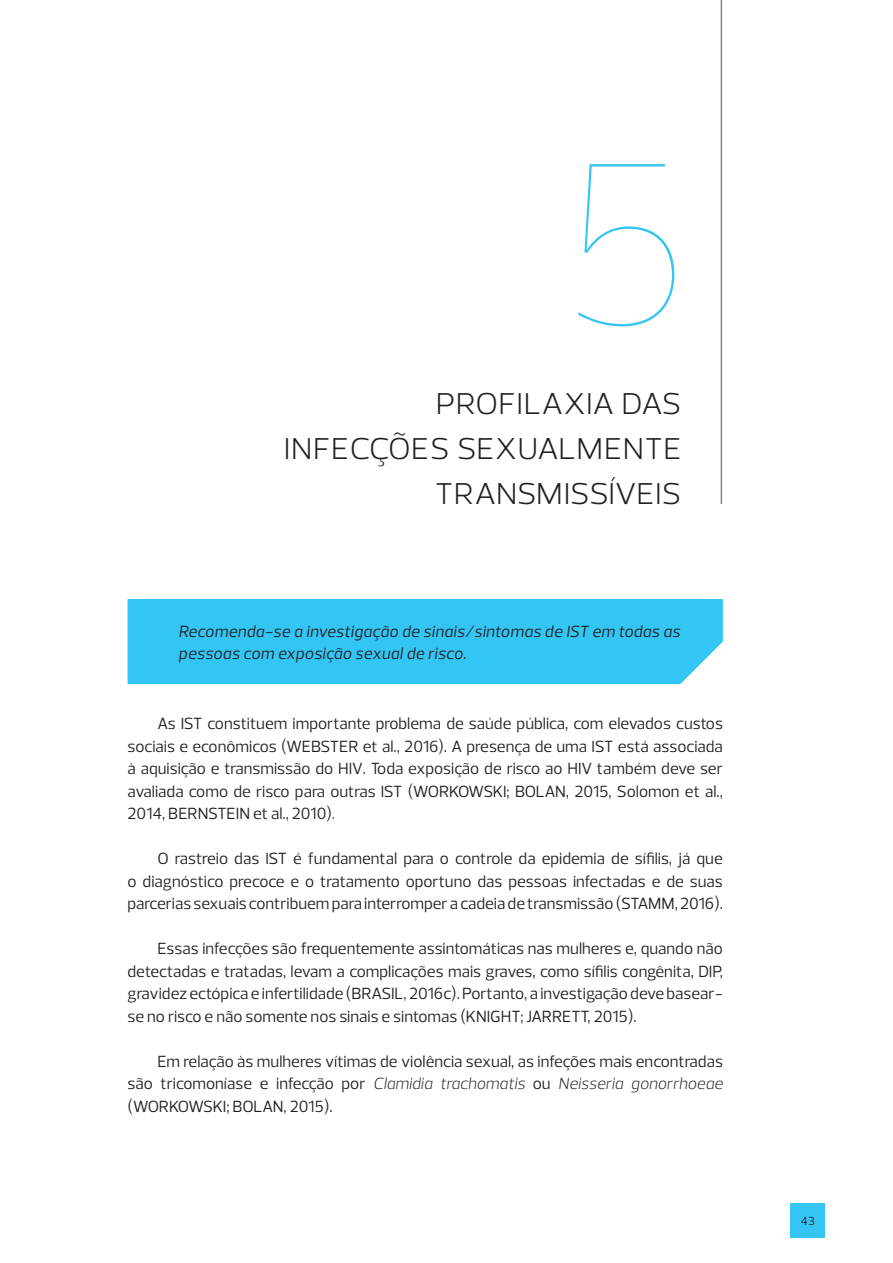
<style>
.page{position:relative;width:893px;height:1263px;background:#fff}
.page>*{position:absolute;margin:0;border:0;box-sizing:border-box;transform-origin:0 0}
.t1{font:100 235.2px "Prelo";color:#33c5f3}
.t2{font:300 36px/45px "Prelo";color:#231f20;text-align:right}
.t3{font:16.5px/22.5px "Prelo";color:#231f20;text-align:justify}
.t4{font:italic 16.5px/22.5px "Prelo";letter-spacing:.02em;color:#231f20}
.t5{font:12px "Prelo";color:#231f20}
.s1{color:#cd2026}
.s2{font-weight:300;font-style:italic}
</style>
<div class="page">
<div style="left:128px;top:599px;width:595px;height:85px;background:#33c5f3"></div>
<div style="left:791px;top:1203px;width:34px;height:34px;background:#33c5f3"></div>
<hr style="left:721px;top:0;width:1px;height:504px;background:#7b828d">
<h1 class="t1" style="left:559px;top:101px;width:136px">5</h1>
<h2 class="t2" style="left:284px;top:380px;width:400px">PROFILAXIA DAS<br>INFECÇÕES SEXUALMENTE<br>TRANSMISSÍVEIS</h2>
<p class="t4" style="left:179px;top:620px;width:503px">Recomenda-se a investigação de sinais/sintomas de IST em todas as pessoas com exposição sexual de risco.</p>
<p class="t3" style="left:128px;top:712px;width:597px;text-indent:30px">As IST constituem importante problema de saúde pública, com elevados custos sociais e econômicos (WEBSTER et al., 2016). A presença de uma IST está associada à aquisição e transmissão do HIV. Toda exposição de risco ao HIV também deve ser avaliada como de risco para outras IST (WORKOWSKI; BOLAN, 2015, Solomon et al., 2014, BERNSTEIN et al., 2010)<span class="s1">.</span></p>
<p class="t3" style="left:128px;top:847px;width:597px;text-indent:30px">O rastreio das IST é fundamental para o controle da epidemia de sífilis, já que o diagnóstico precoce e o tratamento oportuno das pessoas infectadas e de suas parcerias sexuais contribuem para interromper a cadeia de transmissão (STAMM, 2016).</p>
<p class="t3" style="left:128px;top:937px;width:597px;text-indent:30px">Essas infecções são frequentemente assintomáticas nas mulheres e, quando não detectadas e tratadas, levam a complicações mais graves, como sífilis congênita, DIP, gravidez ectópica e infertilidade (BRASIL, 2016c). Portanto, a investigação deve basear&shy;se no risco e não somente nos sinais e sintomas (KNIGHT; JARRETT, 2015).</p>
<p class="t3" style="left:128px;top:1050px;width:597px;text-indent:30px">Em relação às mulheres vítimas de violência sexual, as infeções mais encontradas são tricomoníase e infecção por <span class="s2">Clamidia trachomatis</span> ou <span class="s2">Neisseria gonorrhoeae </span>(WORKOWSKI; BOLAN, 2015).</p>
<p class="t5" style="left:801px;top:1213px;width:15px">43</p>
</div>
